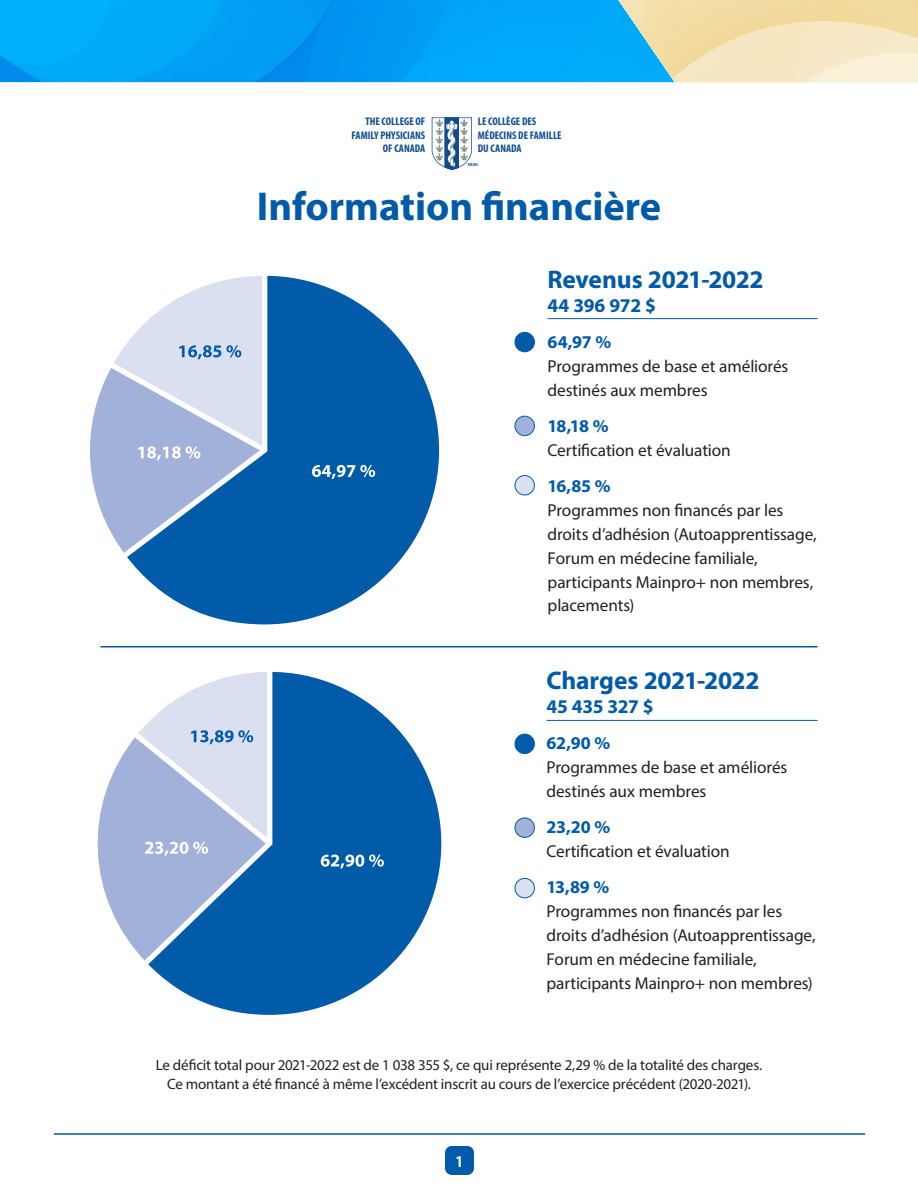
<style>
.page{position:relative;width:918px;height:1188px;background:#fff}
.page>*{position:absolute;margin:0;border:0;box-sizing:border-box;transform-origin:0 0}
.t1{font:700 40.5px "Myriad Pro";color:#015ba9}
.t2{font:700 25.5px "Myriad Pro";letter-spacing:-.01em;color:#015ba9}
.t3{font:700 19.5px "Myriad Pro";letter-spacing:-.015em;color:#015ba9}
.Body_text{font:700 18px "Myriad Pro";letter-spacing:-.015em;color:#015ba9}
.Body_text-2{font:17.25px/24px "Myriad Pro";letter-spacing:-.01em;color:#231f20}
.t4{font:700 condensed 16.5px "Myriad Pro";color:#fff}
.Body_text-3{font:15px/19.5px "Myriad Pro";letter-spacing:-.01em;color:#231f20;text-align:center}
.t5{font:700 condensed 11.1px/13.5px "Myriad Pro";color:#0d4c91}
.t6{font:700 condensed 4.35px "Myriad Pro";color:#0d4c91}
</style>
<div class="page">
<svg style="left:432px;top:117px;width:40px;height:53px"></svg>
<hr style="left:54px;top:1133px;width:811px;height:2px;background:#015ba9">
<div style="left:445px;top:1146px;width:29px;height:29px;background:#015ba9;border-radius:7px"></div>
<hr style="left:100px;top:646px;width:718px;height:2px;background:#015ba9">
<hr style="left:548px;top:318px;width:270px;height:1px;background:#015ba9">
<hr style="left:546px;top:720px;width:272px;height:1px;background:#015ba9">
<svg style="left:133px;top:276px;width:307px;height:349px"></svg>
<svg style="left:312px;top:465px;width:63px;height:14px"></svg>
<svg style="left:90px;top:275px;width:182px;height:289px"></svg>
<div style="left:515px;top:476px;width:19px;height:19px;background:#dae0f0;border-radius:50%"></div>
<div style="left:515px;top:475px;width:20px;height:20px;border:1px solid #015ba9;border-radius:50%"></div>
<div style="left:515px;top:416px;width:19px;height:20px;background:#a2b1d9;border-radius:50%"></div>
<div style="left:515px;top:416px;width:20px;height:20px;border:1px solid #015ba9;border-radius:50%"></div>
<div style="left:515px;top:332px;width:19px;height:20px;background:#015ba9;border-radius:50%"></div>
<div style="left:515px;top:332px;width:20px;height:20px;border:1px solid #015ba9;border-radius:50%"></div>
<div style="left:515px;top:878px;width:19px;height:20px;background:#dae0f0;border-radius:50%"></div>
<div style="left:515px;top:878px;width:20px;height:20px;border:1px solid #015ba9;border-radius:50%"></div>
<div style="left:515px;top:818px;width:19px;height:19px;background:#a2b1d9;border-radius:50%"></div>
<div style="left:515px;top:818px;width:20px;height:20px;border:1px solid #015ba9;border-radius:50%"></div>
<div style="left:515px;top:734px;width:19px;height:20px;background:#015ba9;border-radius:50%"></div>
<div style="left:515px;top:734px;width:20px;height:20px;border:1px solid #015ba9;border-radius:50%"></div>
<svg style="left:97px;top:749px;width:40px;height:203px"></svg>
<svg style="left:137px;top:672px;width:305px;height:343px"></svg>
<svg style="left:321px;top:855px;width:63px;height:14px"></svg>
<svg style="left:127px;top:671px;width:150px;height:185px"></svg>
<svg style="left:0;top:0;width:918px;height:82px;background:#46b5e3"></svg>
<p class="t5" style="left:352px;top:114px;width:75px;text-align:right">THE COLLEGE OF<br>FAMILY PHYSICIANS<br>OF CANADA</p>
<p class="t5" style="left:478px;top:114px;width:85px">LE COLLÈGE DES<br>MÉDECINS DE FAMILLE<br>DU CANADA</p>
<p class="t6" style="left:468px;top:162px;width:12px">TM/MC</p>
<p class="t1" style="left:257px;top:180px;width:406px">Information financière</p>
<p class="t2" style="left:548px;top:262px;width:218px">Revenus 2021-2022</p>
<h1 class="t3" style="left:548px;top:292px;width:110px">44 396 972 $</h1>
<p class="Body_text" style="left:548px;top:330px;width:65px">64,97 %</p>
<p class="Body_text-2" style="left:548px;top:353px;width:242px">Programmes de base et améliorés destinés aux membres</p>
<p class="Body_text" style="left:548px;top:414px;width:62px">18,18 %</p>
<p class="Body_text-2" style="left:548px;top:437px;width:185px">Certification et évaluation</p>
<p class="Body_text" style="left:548px;top:474px;width:65px">16,85 %</p>
<p class="Body_text-2" style="left:548px;top:497px;width:271px">Programmes non financés par les droits d’adhésion (Autoapprentissage,<br>Forum en médecine familiale, participants Mainpro+ non membres, placements)</p>
<p class="t2" style="left:546px;top:664px;width:215px">Charges 2021-2022</p>
<h1 class="t3" style="left:546px;top:694px;width:109px">45 435 327 $</h1>
<p class="Body_text" style="left:546px;top:731px;width:65px">62,90 %</p>
<p class="Body_text-2" style="left:546px;top:755px;width:242px">Programmes de base et améliorés destinés aux membres</p>
<p class="Body_text" style="left:546px;top:815px;width:65px">23,20 %</p>
<p class="Body_text-2" style="left:546px;top:839px;width:185px">Certification et évaluation</p>
<p class="Body_text" style="left:546px;top:875px;width:64px">13,89 %</p>
<p class="Body_text-2" style="left:546px;top:899px;width:271px">Programmes non financés par les droits d’adhésion (Autoapprentissage, Forum en médecine familiale, participants Mainpro+ non membres)</p>
<p class="Body_text-3" style="left:156px;top:1055px;width:608px">Le déficit total pour 2021-2022 est de 1 038 355 $, ce qui représente 2,29 % de la totalité des charges.<br>Ce montant a été financé à même l’excédent inscrit au cours de l’exercice précédent (2020-2021).</p>
<p class="t4" style="left:456px;top:1151px;width:9px">1</p>
</div>
